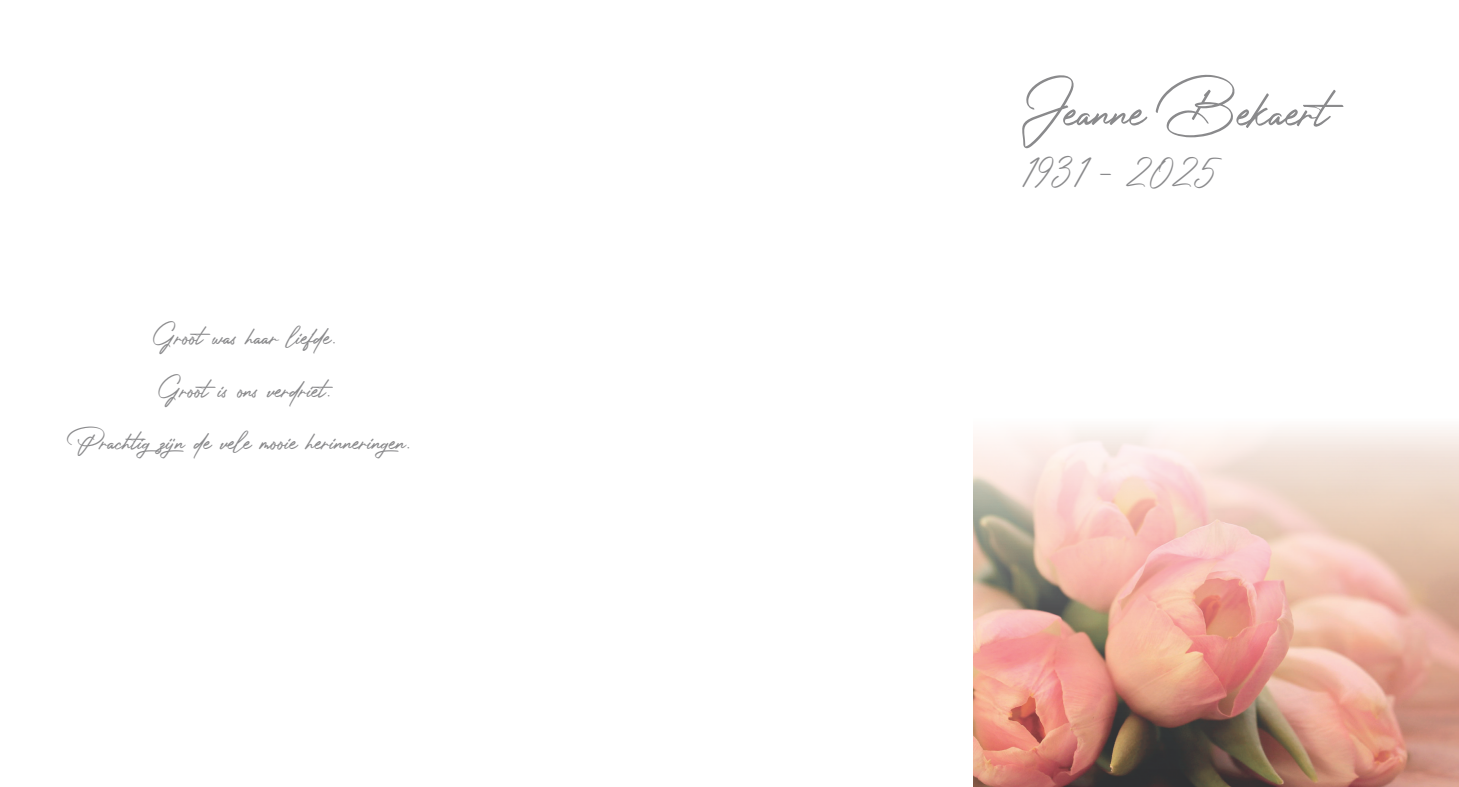
<style>
.page{position:relative;width:1459px;height:787px;background:#fff}
.page>*{position:absolute;margin:0;border:0;box-sizing:border-box;transform-origin:0 0}
.t1{font:60px "Photograph Signature";color:#8a8a8c}
.t2{font:34.5px "Photograph Signature";color:#8a8a8c}
.t3{font:30px/52.5px "Photograph Signature";color:#8a8a8c;text-align:center}
</style>
<div class="page">
<img style="left:973px;top:427px;width:485px;height:360px">
<p class="t3" style="left:78px;top:310px;width:335px">Groot was haar liefde.<br>Groot is ons verdriet.<br>Prachtigzijn de vele mooie herinneringen.</p>
<h1 class="t1" style="left:1021px;top:58px;width:309px">Jeanne Bekaert</h1>
<p class="t2" style="left:1021px;top:145px;width:196px">1931 - 2025</p>
</div>
